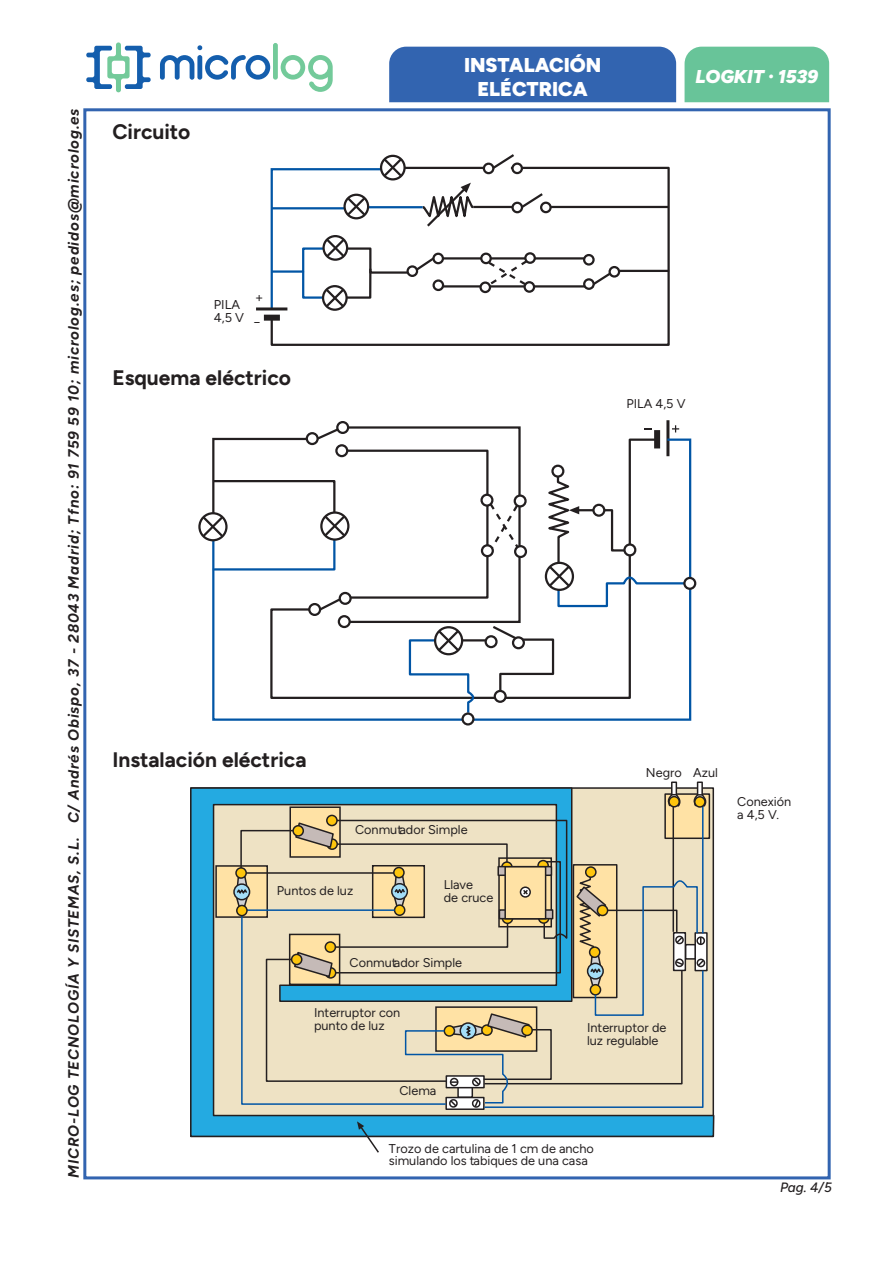
<style>
.page{position:relative;width:893px;height:1263px;background:#fff}
.page>*{position:absolute;margin:0;border:0;box-sizing:border-box;transform-origin:0 0}
.t1{font:700 21px "Figtree";color:#231f20}
.t2{font:900 19.95px/24px "Figtree";color:#fff;text-align:center}
.t3{font:italic 900 18.6px "Figtree";color:#fff}
.t4{font:italic 700 15px "Figtree";letter-spacing:.055em;color:#231f20}
.t5{font:italic 500 13.5px "Figtree";color:#231f20}
.t6{font:13.35px "Figtree";color:#231f20}
.t7{font:12.75px/12.8px "Figtree";color:#231f20}
.s1{font-size:13.35px}
</style>
<div class="page">
<div style="left:83px;top:108px;width:748px;height:1071px;background:#fff;border:3px solid #3264b0"></div>
<div style="left:389px;top:47px;width:287px;height:55px;background:#3264b0"></div>
<div style="left:685px;top:47px;width:144px;height:55px;background:#68c499"></div>
<svg style="left:86px;top:42px;width:65px;height:50px"></svg>
<svg style="left:160px;top:45px;width:110px;height:35px"></svg>
<div style="left:273px;top:43px;width:5px;height:37px;background:#73ca9a;border-radius:2px"></div>
<svg style="left:281px;top:55px;width:52px;height:37px"></svg>
<hr style="left:666px;top:420px;width:3px;height:36px;background:#231f20">
<svg style="left:212px;top:438px;width:480px;height:284px"></svg>
<div style="left:198px;top:512px;width:30px;height:29px;border:2px solid #231f20;border-radius:50%"></div>
<svg style="left:200px;top:425px;width:487px;height:290px"></svg>
<div style="left:337px;top:422px;width:11px;height:11px;background:#fff;border-radius:50%"></div>
<div style="left:336px;top:421px;width:13px;height:13px;border:2px solid #231f20;border-radius:50%"></div>
<div style="left:515px;top:496px;width:10px;height:10px;background:#fff;border-radius:50%"></div>
<div style="left:514px;top:494px;width:13px;height:13px;border:2px solid #231f20;border-radius:50%"></div>
<div style="left:482px;top:495px;width:10px;height:11px;background:#fff;border-radius:50%"></div>
<div style="left:480px;top:494px;width:13px;height:13px;border:2px solid #231f20;border-radius:50%"></div>
<div style="left:515px;top:546px;width:11px;height:11px;background:#fff;border-radius:50%"></div>
<div style="left:514px;top:545px;width:13px;height:13px;border:2px solid #231f20;border-radius:50%"></div>
<div style="left:482px;top:545px;width:11px;height:11px;background:#fff;border-radius:50%"></div>
<div style="left:481px;top:544px;width:13px;height:13px;border:2px solid #231f20;border-radius:50%"></div>
<div style="left:309px;top:604px;width:11px;height:11px;background:#fff;border-radius:50%"></div>
<div style="left:308px;top:603px;width:13px;height:13px;border:2px solid #231f20;border-radius:50%"></div>
<div style="left:339px;top:616px;width:11px;height:11px;background:#fff;border-radius:50%"></div>
<div style="left:338px;top:615px;width:13px;height:13px;border:2px solid #231f20;border-radius:50%"></div>
<div style="left:340px;top:593px;width:11px;height:11px;background:#fff;border-radius:50%"></div>
<div style="left:339px;top:592px;width:13px;height:13px;border:2px solid #231f20;border-radius:50%"></div>
<svg style="left:463px;top:714px;width:10px;height:10px"></svg>
<div style="left:461px;top:712px;width:13px;height:13px;border:2px solid #231f20;border-radius:50%"></div>
<div style="left:495px;top:691px;width:11px;height:11px;background:#fff;border-radius:50%"></div>
<div style="left:494px;top:690px;width:13px;height:13px;border:2px solid #231f20;border-radius:50%"></div>
<div style="left:486px;top:636px;width:10px;height:11px;background:#fff;border-radius:50%"></div>
<div style="left:485px;top:635px;width:13px;height:13px;border:2px solid #231f20;border-radius:50%"></div>
<div style="left:513px;top:637px;width:11px;height:11px;background:#fff;border-radius:50%"></div>
<div style="left:512px;top:636px;width:13px;height:13px;border:2px solid #231f20;border-radius:50%"></div>
<div style="left:684px;top:578px;width:11px;height:11px;background:#fff;border-radius:50%"></div>
<div style="left:683px;top:577px;width:13px;height:13px;border:2px solid #231f20;border-radius:50%"></div>
<div style="left:624px;top:544px;width:11px;height:11px;background:#fff;border-radius:50%"></div>
<div style="left:623px;top:543px;width:13px;height:13px;border:2px solid #231f20;border-radius:50%"></div>
<div style="left:593px;top:505px;width:11px;height:11px;background:#fff;border-radius:50%"></div>
<div style="left:592px;top:504px;width:13px;height:13px;border:2px solid #231f20;border-radius:50%"></div>
<div style="left:552px;top:466px;width:11px;height:10px;background:#fff;border-radius:50%"></div>
<div style="left:551px;top:465px;width:13px;height:13px;border:2px solid #231f20;border-radius:50%"></div>
<svg style="left:190px;top:787px;width:525px;height:351px;background:#76b2c1"></svg>
<div style="left:445px;top:1097px;width:40px;height:13px;background:#272223"></div>
<svg style="left:706px;top:932px;width:2px;height:39px"></svg>
<hr style="left:672px;top:801px;width:2px;height:131px;background:#231f20">
<hr style="left:702px;top:802px;width:1px;height:131px;background:#0155a5">
<div style="left:327px;top:815px;width:10px;height:10px;background:#fec50d;border-radius:50%"></div>
<div style="left:326px;top:815px;width:12px;height:11px;border:2px solid #231f20;border-radius:50%"></div>
<div style="left:215px;top:865px;width:53px;height:53px;background:#ffe2a5;border:2px solid #231f20"></div>
<div style="left:233px;top:883px;width:17px;height:17px;border:2px solid #231f20;border-radius:50%"></div>
<svg style="left:666px;top:781px;width:16px;height:27px"></svg>
<svg style="left:692px;top:781px;width:16px;height:27px"></svg>
<svg style="left:357px;top:1121px;width:23px;height:32px"></svg>
<svg style="left:235px;top:819px;width:471px;height:290px;background:#d2cdb3"></svg>
<div style="left:264px;top:315px;width:16px;height:6px;background:#231f20"></div>
<svg style="left:487px;top:154px;width:30px;height:12px"></svg>
<svg style="left:269px;top:166px;width:401px;height:180px"></svg>
<hr style="left:393px;top:167px;width:95px;height:2px;background:#231f20">
<div style="left:380px;top:155px;width:26px;height:25px;border:2px solid #231f20;border-radius:50%"></div>
<svg style="left:516px;top:191px;width:29px;height:20px"></svg>
<hr style="left:546px;top:206px;width:122px;height:2px;background:#231f20">
<hr style="left:473px;top:206px;width:45px;height:2px;background:#231f20">
<hr style="left:531px;top:285px;width:62px;height:3px;background:#231f20">
<hr style="left:438px;top:285px;width:47px;height:3px;background:#231f20">
<hr style="left:439px;top:257px;width:46px;height:3px;background:#231f20">
<hr style="left:485px;top:257px;width:46px;height:3px;background:#231f20">
<hr style="left:531px;top:257px;width:53px;height:3px;background:#231f20">
<svg style="left:485px;top:259px;width:45px;height:29px"></svg>
<hr style="left:615px;top:270px;width:54px;height:2px;background:#231f20">
<svg style="left:589px;top:269px;width:28px;height:19px"></svg>
<svg style="left:269px;top:156px;width:206px;height:156px"></svg>
<div style="left:322px;top:235px;width:26px;height:26px;border:2px solid #231f20;border-radius:50%"></div>
<hr style="left:256px;top:307px;width:31px;height:3px;background:#231f20">
<div style="left:484px;top:164px;width:9px;height:9px;background:#fff;border-radius:50%"></div>
<div style="left:483px;top:163px;width:11px;height:11px;border:2px solid #231f20;border-radius:50%"></div>
<div style="left:512px;top:164px;width:10px;height:9px;background:#fff;border-radius:50%"></div>
<div style="left:511px;top:163px;width:12px;height:11px;border:2px solid #231f20;border-radius:50%"></div>
<svg style="left:610px;top:267px;width:9px;height:9px"></svg>
<div style="left:608px;top:266px;width:12px;height:12px;border:2px solid #231f20;border-radius:50%"></div>
<svg style="left:584px;top:255px;width:10px;height:9px"></svg>
<div style="left:583px;top:254px;width:12px;height:12px;border:2px solid #231f20;border-radius:50%"></div>
<div style="left:584px;top:279px;width:10px;height:10px;background:#fff;border-radius:50%"></div>
<div style="left:583px;top:278px;width:12px;height:12px;border:2px solid #231f20;border-radius:50%"></div>
<div style="left:513px;top:203px;width:9px;height:9px;background:#fff;border-radius:50%"></div>
<div style="left:511px;top:202px;width:12px;height:11px;border:2px solid #231f20;border-radius:50%"></div>
<div style="left:541px;top:203px;width:10px;height:9px;background:#fff;border-radius:50%"></div>
<div style="left:540px;top:202px;width:12px;height:11px;border:2px solid #231f20;border-radius:50%"></div>
<svg style="left:525px;top:282px;width:9px;height:10px"></svg>
<div style="left:523px;top:281px;width:12px;height:12px;border:2px solid #231f20;border-radius:50%"></div>
<div style="left:525px;top:253px;width:10px;height:10px;background:#fff;border-radius:50%"></div>
<div style="left:524px;top:252px;width:12px;height:12px;border:2px solid #231f20;border-radius:50%"></div>
<svg style="left:481px;top:283px;width:9px;height:9px"></svg>
<div style="left:479px;top:281px;width:12px;height:12px;border:2px solid #231f20;border-radius:50%"></div>
<div style="left:481px;top:254px;width:10px;height:9px;background:#fff;border-radius:50%"></div>
<div style="left:480px;top:253px;width:12px;height:11px;border:2px solid #231f20;border-radius:50%"></div>
<svg style="left:408px;top:266px;width:9px;height:10px"></svg>
<div style="left:406px;top:265px;width:12px;height:12px;border:2px solid #231f20;border-radius:50%"></div>
<svg style="left:434px;top:281px;width:9px;height:9px"></svg>
<div style="left:432px;top:279px;width:12px;height:12px;border:2px solid #231f20;border-radius:50%"></div>
<div style="left:433px;top:254px;width:10px;height:9px;background:#fff;border-radius:50%"></div>
<div style="left:432px;top:253px;width:12px;height:11px;border:2px solid #231f20;border-radius:50%"></div>
<p class="t4" style="left:65px;top:1178px;width:1071px;rotate:-90deg">MICRO-LOG TECNOLOGÍA Y SISTEMAS, S.L. C/ Andrés Obispo, 37 - 28043 Madrid; Tfno: 91 759 59 10; microlog.es; pedidos@microlog.es</p>
<h1 class="t1" style="left:112px;top:120px;width:80px">Circuito</h1>
<p class="t6" style="left:255px;top:290px;width:10px">+</p>
<p class="t7" style="left:214px;top:298px;width:48px">PILA<br>4,5 V <span class="s1">_</span></p>
<h1 class="t1" style="left:112px;top:366px;width:180px">Esquema eléctrico</h1>
<h2 class="t2" style="left:464px;top:53px;width:139px">INSTALACIÓN<br>ELÉCTRICA</h2>
<h3 class="t3" style="left:695px;top:66px;width:124px">LOGKIT · 1539</h3>
<p class="t7" style="left:626px;top:398px;width:61px">PILA 4,5 V</p>
<h1 class="t1" style="left:112px;top:748px;width:196px">Instalación eléctrica</h1>
<p class="t7" style="left:355px;top:824px;width:114px">Conmutador Simple</p>
<p class="t7" style="left:277px;top:884px;width:78px">Puntos de luz</p>
<p class="t7" style="left:444px;top:878px;width:51px">Llave<br>de cruce</p>
<p class="t7" style="left:350px;top:956px;width:114px">Conmutador Simple</p>
<p class="t7" style="left:646px;top:766px;width:74px">Negro Azul</p>
<p class="t7" style="left:737px;top:795px;width:55px">Conexión a 4,5 V.</p>
<p class="t7" style="left:314px;top:1006px;width:88px">Interruptor con punto de luz</p>
<p class="t7" style="left:399px;top:1085px;width:38px">Clema</p>
<p class="t7" style="left:587px;top:1021px;width:81px">Interruptor de luz regulable</p>
<p class="t7" style="left:389px;top:1142px;width:207px">Trozo de cartulina de 1 cm de ancho simulando los tabiques de una casa</p>
<p class="t5" style="left:780px;top:1180px;width:53px">Pag. 4/5</p>
</div>
